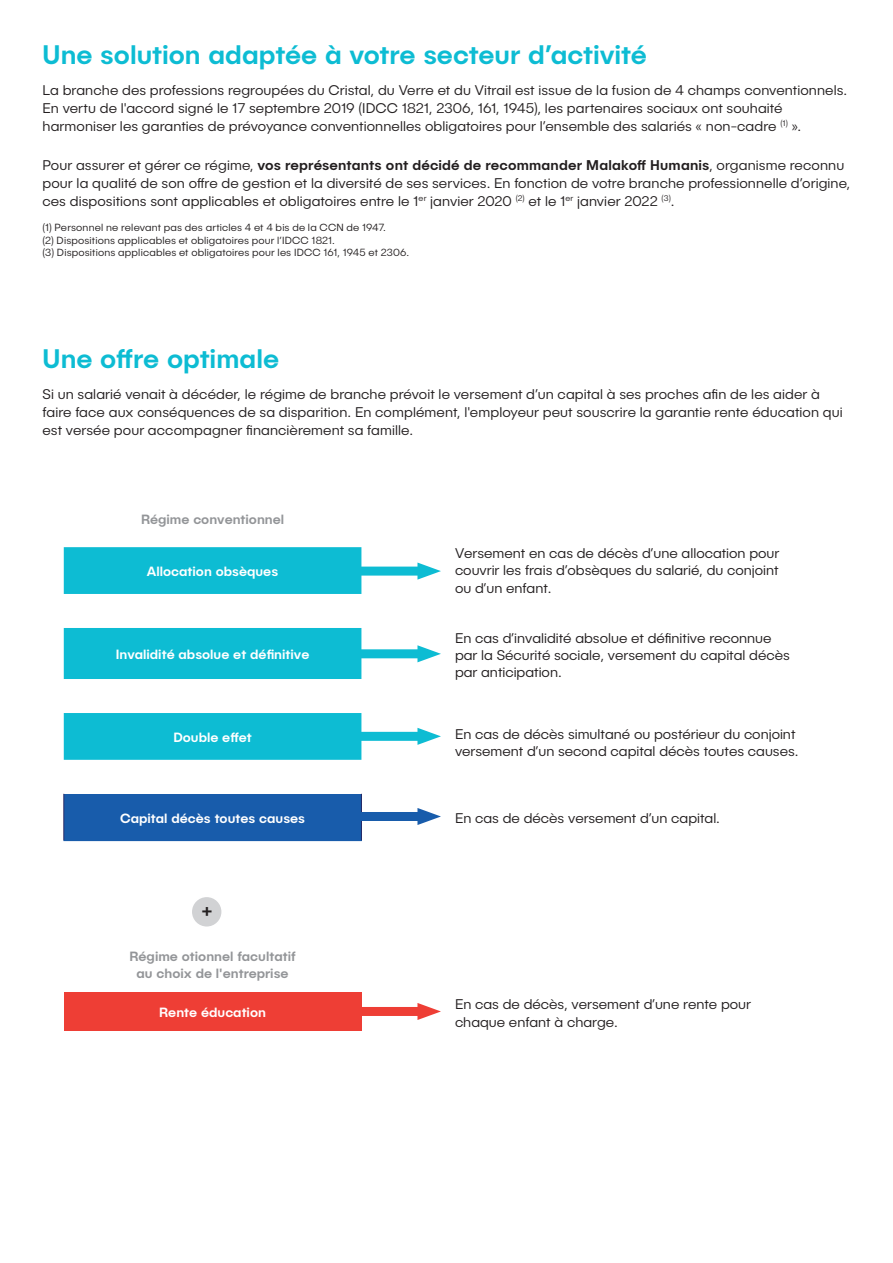
<style>
.page{position:relative;width:893px;height:1263px;background:#fff}
.page>*{position:absolute;margin:0;border:0;box-sizing:border-box;transform-origin:0 0}
.t1{font:500 27px "Publica Sans";letter-spacing:-.005em;color:#0dbcd3}
.TEXTE{font:700 20.7px "Publica Sans";color:#231f20}
.TEXTE-2{font:300 14.25px/18px "Publica Sans";color:#231f20}
.TEXTE_GRAPHIQUE{font:500 13.5px "Publica Sans";color:#fff}
.TEXTE_GRAPHIQUE-2{font:500 13.5px "Publica Sans";color:#939598}
.TEXTE-3{font:300 10.5px "Publica Sans";letter-spacing:.015em;color:#231f20}
.s1{font-weight:500}
</style>
<div class="page">
<svg style="left:64px;top:547px;width:297px;height:213px;fill:#0dbcd3"></svg>
<div style="left:64px;top:794px;width:297px;height:46px;background:#185cab"></div>
<hr style="left:63px;top:840px;width:299px;height:1px;background:#185cab">
<hr style="left:63px;top:794px;width:1px;height:46px;background:#262966">
<hr style="left:361px;top:794px;width:1px;height:46px;background:#262966">
<div style="left:64px;top:992px;width:297px;height:39px;background:#ee3e35"></div>
<div style="left:360px;top:567px;width:67px;height:9px;background:#0dbcd3"></div>
<svg style="left:417px;top:562px;width:24px;height:18px"></svg>
<div style="left:360px;top:649px;width:67px;height:9px;background:#0dbcd3"></div>
<svg style="left:417px;top:645px;width:24px;height:17px"></svg>
<div style="left:360px;top:732px;width:67px;height:9px;background:#0dbcd3"></div>
<svg style="left:417px;top:728px;width:24px;height:17px"></svg>
<div style="left:360px;top:812px;width:67px;height:9px;background:#185cab"></div>
<svg style="left:417px;top:808px;width:24px;height:17px"></svg>
<div style="left:360px;top:1007px;width:67px;height:9px;background:#ee3e35"></div>
<svg style="left:417px;top:1003px;width:24px;height:17px"></svg>
<div style="left:191px;top:896px;width:31px;height:31px;background:#d1d2d4;border-radius:50%"></div>
<div style="left:190px;top:895px;width:33px;height:33px;border:2px solid #fff;border-radius:50%"></div>
<p class="t1" style="left:43px;top:37px;width:606px">Une solution adaptée à votre secteur d’activité</p>
<p class="TEXTE-2" style="left:43px;top:80px;width:806px">La branche des professions regroupées du Cristal, du Verre et du Vitrail est issue de la fusion de 4 champs conventionnels.<br>En vertu de l'accord signé le 17 septembre 2019 (IDCC 1821, 2306, 161, 1945), les partenaires sociaux ont souhaité harmoniser les garanties de prévoyance conventionnelles obligatoires pour l’ensemble des salariés « non-cadre <sup>(1)</sup> ».</p>
<p class="TEXTE-2" style="left:43px;top:156px;width:809px">Pour assurer et gérer ce régime, <span class="s1">vos représentants ont décidé de recommander Malakoff Humanis</span>, organisme reconnu pour la qualité de son offre de gestion et la diversité de ses services. En fonction de votre branche professionnelle d’origine, ces dispositions sont applicables et obligatoires entre le 1<sup>er</sup> janvier 2020 <sup>(2)</sup> et le 1<sup>er</sup> janvier 2022 <sup>(3)</sup>.</p>
<p class="TEXTE-3" style="left:43px;top:221px;width:345px">(1) Personnel ne relevant pas des articles 4 et 4 bis de la CCN de 1947.</p>
<p class="TEXTE-3" style="left:43px;top:234px;width:294px">(2) Dispositions applicables et obligatoires pour l’IDCC 1821.</p>
<p class="TEXTE-3" style="left:43px;top:246px;width:368px">(3) Dispositions applicables et obligatoires pour les IDCC 161, 1945 et 2306.</p>
<p class="t1" style="left:43px;top:341px;width:238px">Une offre optimale</p>
<p class="TEXTE-2" style="left:43px;top:384px;width:802px">Si un salarié venait à décéder, le régime de branche prévoit le versement d’un capital à ses proches afin de les aider à faire face aux conséquences de sa disparition. En complément, l'employeur peut souscrire la garantie rente éducation qui est versée pour accompagner financièrement sa famille.</p>
<p class="TEXTE_GRAPHIQUE-2" style="left:141px;top:511px;width:145px">Régime conventionnel</p>
<p class="TEXTE_GRAPHIQUE" style="left:147px;top:563px;width:133px">Allocation obsèques</p>
<p class="TEXTE_GRAPHIQUE" style="left:116px;top:646px;width:195px">Invalidité absolue et définitive</p>
<p class="TEXTE_GRAPHIQUE" style="left:173px;top:729px;width:80px">Double effet</p>
<p class="TEXTE_GRAPHIQUE" style="left:120px;top:809px;width:187px">Capital décès toutes causes</p>
<p class="TEXTE" style="left:201px;top:897px;width:13px">+</p>
<p class="TEXTE_GRAPHIQUE-2" style="left:130px;top:948px;width:168px">Régime otionnel facultatif</p>
<p class="TEXTE_GRAPHIQUE-2" style="left:137px;top:964px;width:154px">au choix de l'entreprise</p>
<p class="TEXTE_GRAPHIQUE" style="left:159px;top:1003px;width:108px">Rente éducation</p>
<p class="TEXTE-2" style="left:455px;top:544px;width:326px">Versement en cas de décès d’une allocation pour</p>
<p class="TEXTE-2" style="left:455px;top:562px;width:325px;line-height:17.1px">couvrir les frais d’obsèques du salarié, du conjoint ou d’un enfant.</p>
<p class="TEXTE-2" style="left:455px;top:629px;width:336px;line-height:17.1px">En cas d’invalidité absolue et définitive reconnue par la Sécurité sociale, versement du capital décès par anticipation.</p>
<p class="TEXTE-2" style="left:455px;top:725px;width:342px">En cas de décès simultané ou postérieur du conjoint</p>
<p class="TEXTE-2" style="left:455px;top:742px;width:345px">versement d’un second capital décès toutes causes.</p>
<p class="TEXTE-2" style="left:455px;top:808px;width:267px">En cas de décès versement d’un capital.</p>
<p class="TEXTE-2" style="left:455px;top:995px;width:297px">En cas de décès, versement d’une rente pour</p>
<p class="TEXTE-2" style="left:455px;top:1012px;width:164px">chaque enfant à charge.</p>
</div>
